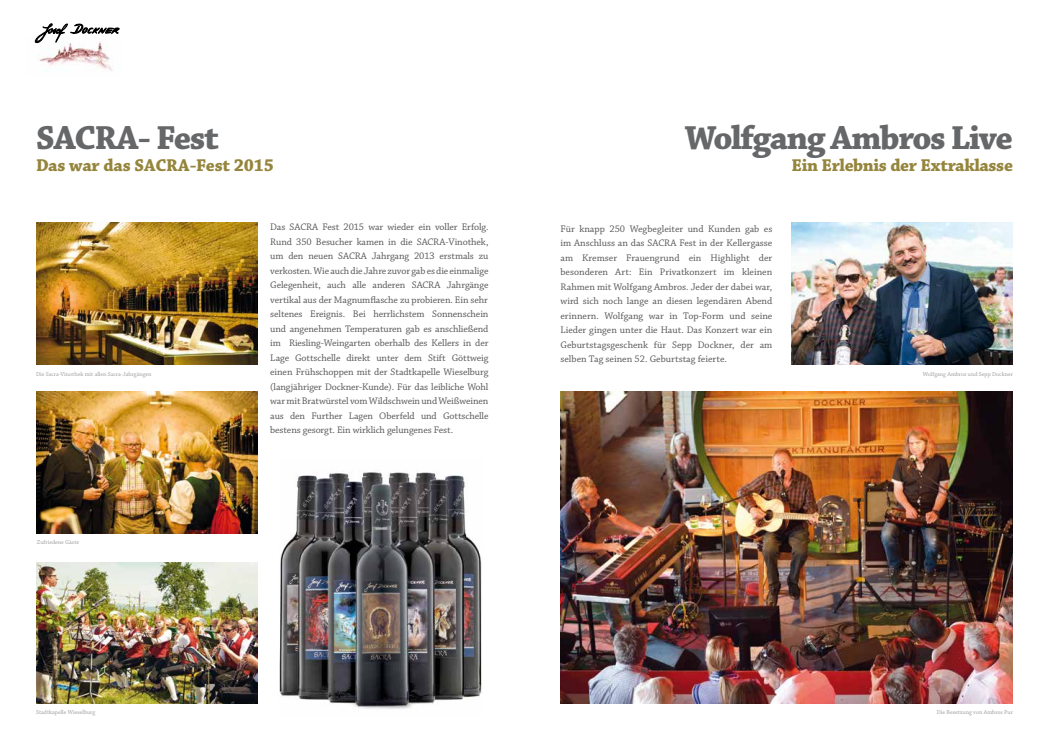
<style>
.page{position:relative;width:1049px;height:752px;background:#fff}
.page>*{position:absolute;margin:0;border:0;box-sizing:border-box;transform-origin:0 0}
.t1{font:700 35px "Chaparral Pro";letter-spacing:-.04em;color:#666769}
.t2{font:700 18px "Chaparral Pro";letter-spacing:-.015em;color:#95853c}
.t3{font:10px/14.5px "Chaparral Pro";letter-spacing:-.005em;color:#58585a;text-align:justify}
.t4{font:6px "Chaparral Pro";color:#9c9e9f}
</style>
<div class="page">
<img style="left:36px;top:43px;width:77px;height:28px">
<svg style="left:34px;top:23px;width:86px;height:20px"></svg>
<img style="left:560px;top:391px;width:453px;height:311px">
<img style="left:36px;top:223px;width:222px;height:141px">
<img style="left:791px;top:223px;width:222px;height:141px">
<img style="left:36px;top:391px;width:222px;height:142px">
<img style="left:36px;top:562px;width:222px;height:141px">
<img style="left:279px;top:472px;width:203px;height:237px">
<h1 class="t1" style="left:36px;top:117px;width:184px">SACRA- Fest</h1>
<h2 class="t2" style="left:36px;top:154px;width:239px">Das war das SACRA-Fest 2015</h2>
<h1 class="t1" style="left:685px;top:117px;width:330px">Wolfgang Ambros Live</h1>
<h2 class="t2" style="left:792px;top:154px;width:223px">Ein Erlebnis der Extraklasse</h2>
<p class="t3" style="left:270px;top:220px;width:220px">Das SACRA Fest 2015 war wieder ein voller Erfolg.<br>Rund 350 Besucher kamen in die SACRA-Vinothek, um den neuen SACRA Jahrgang 2013 erstmals zu verkosten. Wie auch die Jahre zuvor gab es die einmalige Gelegenheit, auch alle anderen SACRA Jahrgänge vertikal aus der Magnumflasche zu probieren. Ein sehr seltenes Ereignis. Bei herrlichstem Sonnenschein und angenehmen Temperaturen gab es anschließend im Riesling-Weingarten oberhalb des Kellers in der Lage Gottschelle direkt unter dem Stift Göttweig einen Frühschoppen mit der Stadtkapelle Wieselburg (langjähriger Dockner-Kunde). Für das leibliche Wohl war mit Bratwürstel vom Wildschwein und Weißweinen aus den Further Lagen Oberfeld und Gottschelle bestens gesorgt. Ein wirklich gelungenes Fest.</p>
<p class="t3" style="left:560px;top:222px;width:213px">Für knapp 250 Wegbegleiter und Kunden gab es im Anschluss an das SACRA Fest in der Kellergasse am Kremser Frauengrund ein Highlight der besonderen Art: Ein Privatkonzert im kleinen Rahmen mit Wolfgang Ambros. Jeder der dabei war, wird sich noch lange an diesen legendären Abend erinnern. Wolfgang war in Top-Form und seine Lieder gingen unter die Haut. Das Konzert war ein Geburtstagsgeschenk für Sepp Dockner, der am selben Tag seinen 52. Geburtstag feierte.</p>
<p class="t4" style="left:36px;top:370px;width:117px">Die Sacra-Vinothek mit allen Sacra-Jahrgängen</p>
<p class="t4" style="left:923px;top:370px;width:92px">Wolfgang Ambros und Sepp Dockner</p>
<p class="t4" style="left:37px;top:538px;width:44px">Zufriedene Gäste</p>
<p class="t4" style="left:36px;top:708px;width:61px">Stadtkapelle Wieselburg</p>
<p class="t4" style="left:937px;top:708px;width:78px">Die Besetzung von Ambros Pur</p>
</div>
